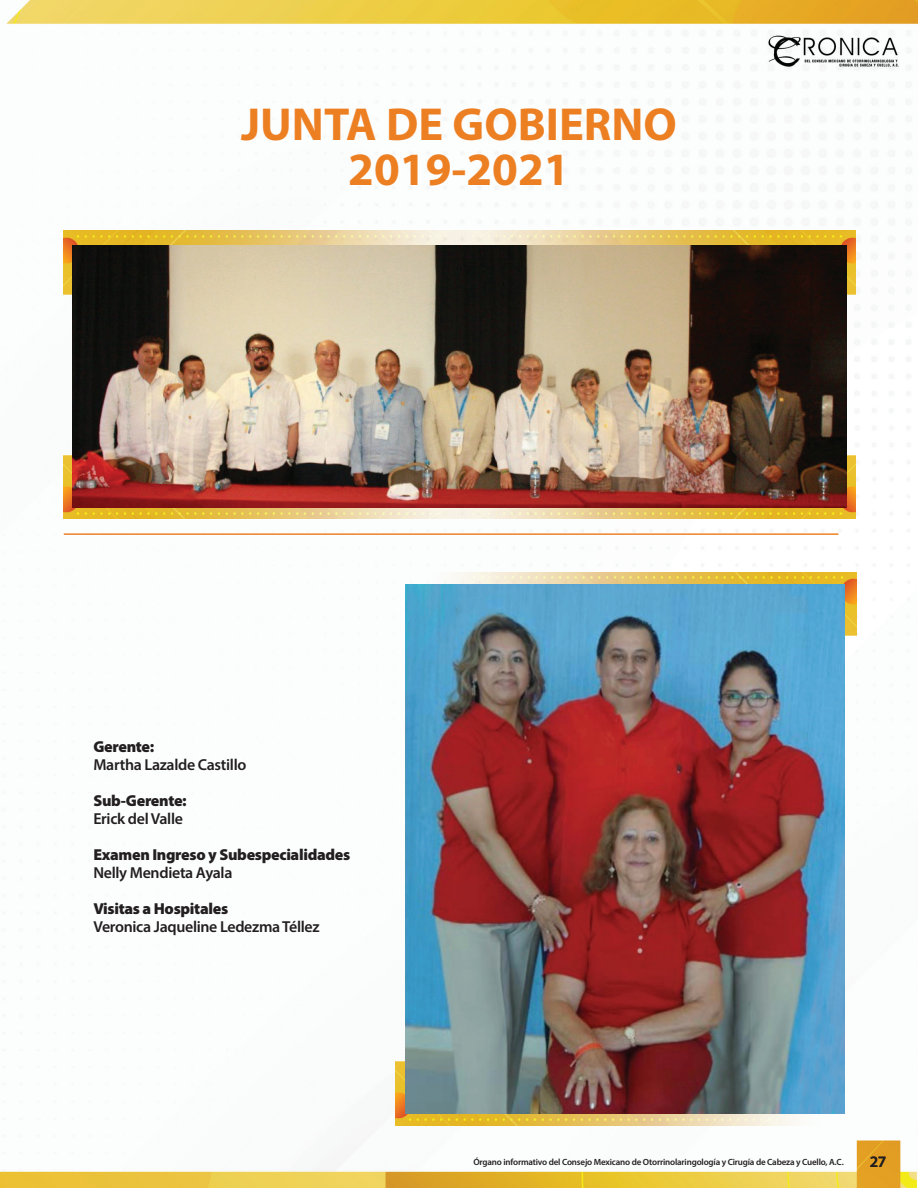
<style>
.page{position:relative;width:918px;height:1188px;background:#fff}
.page>*{position:absolute;margin:0;border:0;box-sizing:border-box;transform-origin:0 0}
.t1{font:700 46.5px/45px "Myriad Pro";color:#ed7f23;text-align:center}
.t2{font:600 15.9px "Myriad Pro";letter-spacing:-.02em;color:#231f20}
.t3{font:900 15.9px "Myriad Pro";letter-spacing:-.02em;color:#231f20}
.t4{font:600 9px "Myriad Pro";letter-spacing:-.02em;color:#231f20}
</style>
<div class="page">
<img style="left:0;top:0;width:918px;height:1188px">
<img style="left:494px;top:231px;width:362px;height:63px">
<img style="left:494px;top:455px;width:362px;height:64px">
<img style="left:64px;top:231px;width:430px;height:63px">
<img style="left:64px;top:455px;width:430px;height:64px">
<hr style="left:64px;top:533px;width:774px;height:2px;background:#ed7f23">
<img style="left:73px;top:245px;width:774px;height:262px">
<img style="left:426px;top:572px;width:431px;height:64px">
<img style="left:395px;top:1062px;width:430px;height:63px">
<img style="left:406px;top:584px;width:439px;height:530px">
<h1 class="t1" style="left:241px;top:100px;width:437px">JUNTA DE GOBIERNO<br>2019-2021</h1>
<h2 class="t3" style="left:93px;top:737px;width:62px">Gerente:</h2>
<h2 class="t2" style="left:93px;top:754px;width:155px">Martha Lazalde Castillo</h2>
<h2 class="t3" style="left:93px;top:791px;width:95px">Sub-Gerente:</h2>
<h2 class="t2" style="left:93px;top:808px;width:91px">Erick del Valle</h2>
<h2 class="t3" style="left:93px;top:845px;width:258px">Examen Ingreso y Subespecialidades</h2>
<h2 class="t2" style="left:93px;top:862px;width:141px">Nelly Mendieta Ayala</h2>
<h2 class="t3" style="left:93px;top:899px;width:136px">Visitas a Hospitales</h2>
<h2 class="t2" style="left:93px;top:916px;width:228px">Veronica Jaqueline Ledezma Téllez</h2>
<p class="t4" style="left:473px;top:1156px;width:372px">Órgano informativo del Consejo Mexicano de Otorrinolaringología y Cirugía de Cabeza y Cuello, A.C.</p>
<h2 class="t2" style="left:870px;top:1151px;width:18px">27</h2>
</div>
